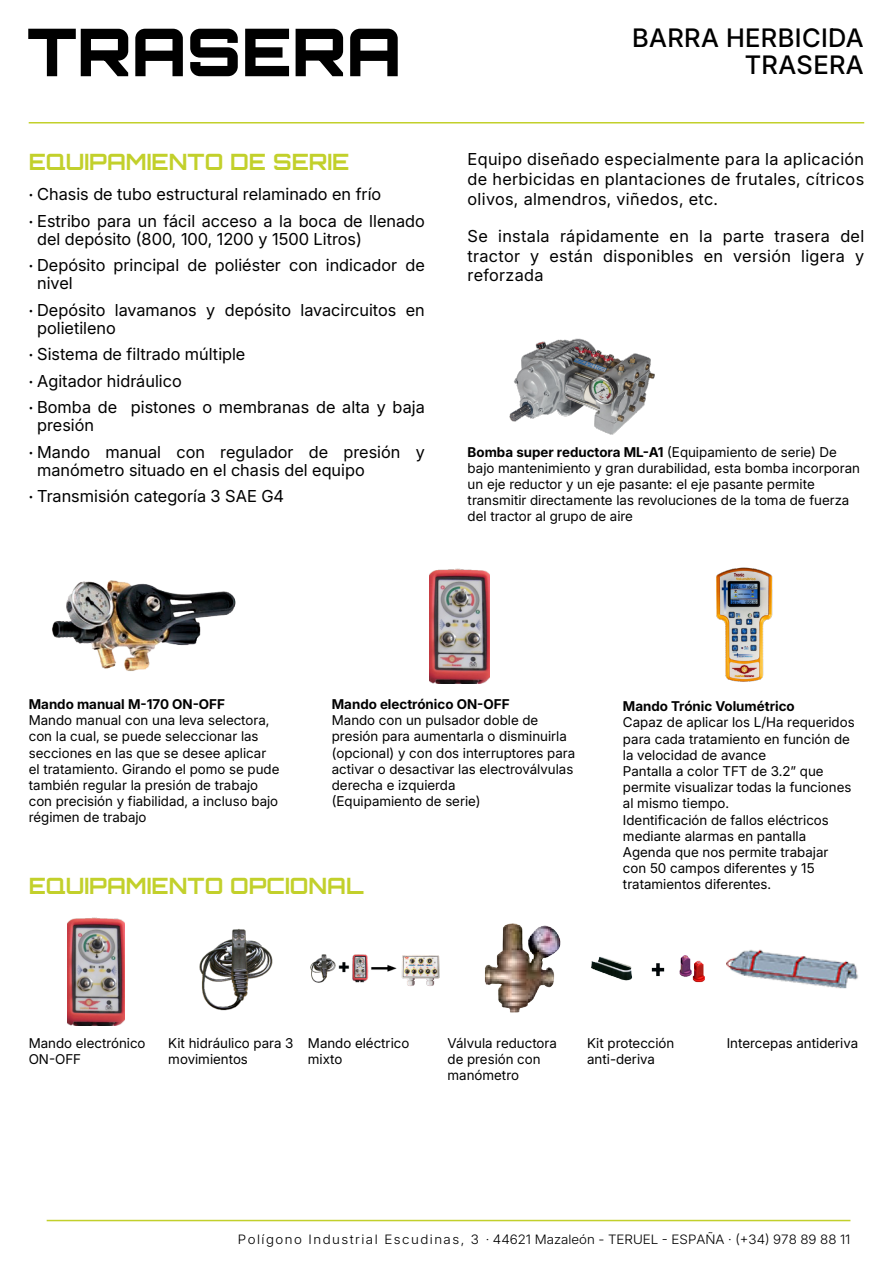
<style>
.page{position:relative;width:893px;height:1263px;background:#fff}
.page>*{position:absolute;margin:0;border:0;box-sizing:border-box;transform-origin:0 0}
.Titulo_secundario_pequeño_2{font:900 66px "Orbitron";color:#000}
.Subtitulo_secundario_2{font:500 25.5px "Inter 18 pt";letter-spacing:.015em;color:#000}
.Encabezado_opciones{font:700 22.5px "Orbitron";color:#c2d02b}
.Texto_contenido{font:16.5px/18px "Inter 18 pt";color:#000}
.Cuadro_Texto{font:13.5px/16.2px "Inter 18 pt";color:#000}
.Cuadro_Texto-2{font:700 13.5px "Inter 18 pt";color:#000}
.t1{font:300 12.9px "Inter 18 pt";color:#000;scale:1.04 1}
.s1{font-family:"Lato"}
.s2{font-weight:700}
</style>
<div class="page">
<hr style="left:29px;top:122px;width:835px;height:1px;background:#c2d02b">
<hr style="left:47px;top:1220px;width:803px;height:1px;background:#c2d02b">
<img style="left:68px;top:917px;width:56px;height:108px">
<img style="left:199px;top:929px;width:74px;height:82px">
<img style="left:310px;top:954px;width:130px;height:32px">
<img style="left:591px;top:955px;width:114px;height:28px">
<img style="left:485px;top:923px;width:76px;height:90px">
<img style="left:727px;top:949px;width:131px;height:40px">
<img style="left:52px;top:580px;width:184px;height:91px">
<img style="left:430px;top:568px;width:59px;height:115px">
<img style="left:716px;top:567px;width:57px;height:115px">
<img style="left:509px;top:338px;width:146px;height:97px">
<p class="Titulo_secundario_pequeño_2" style="left:27px;top:11px;width:376px">TRASERA</p>
<p class="Subtitulo_secundario_2" style="left:632px;top:19px;width:233px">BARRA HERBICIDA</p>
<p class="Subtitulo_secundario_2" style="left:745px;top:46px;width:121px">TRASERA</p>
<p class="Encabezado_opciones" style="left:29px;top:147px;width:322px">EQUIPAMIENTO DE SERIE</p>
<p class="Texto_contenido" style="left:468px;top:149px;width:398px;line-height:19.8px;text-align:justify">Equipo diseñado especialmente para la aplicación de herbicidas en plantaciones de frutales, cítricos olivos, almendros, viñedos, etc.</p>
<p class="Texto_contenido" style="left:468px;top:225px;width:398px;line-height:19.8px;text-align:justify">Se instala rápidamente en la parte trasera del tractor y están disponibles en versión ligera y reforzada</p>
<p class="Texto_contenido" style="left:29px;top:185px;width:354px"><span class="s1">·</span> Chasis de tubo estructural relaminado en frío</p>
<p class="Texto_contenido" style="left:37px;top:211px;width:389px;text-indent:-9px"><span class="s1">·</span> Estribo para un fácil acceso a la boca de llenado del depósito (800, 100, 1200 y 1500 Litros)</p>
<p class="Texto_contenido" style="left:37px;top:256px;width:389px;text-indent:-9px"><span class="s1">·</span> Depósito principal de poliéster con indicador de nivel</p>
<p class="Texto_contenido" style="left:37px;top:300px;width:389px;text-indent:-9px"><span class="s1">·</span> Depósito lavamanos y depósito lavacircuitos en polietileno</p>
<p class="Texto_contenido" style="left:29px;top:345px;width:218px"><span class="s1">·</span> Sistema de filtrado múltiple</p>
<p class="Texto_contenido" style="left:29px;top:371px;width:155px"><span class="s1">·</span> Agitador hidráulico</p>
<p class="Texto_contenido" style="left:37px;top:398px;width:389px;text-indent:-9px"><span class="s1">·</span> Bomba de pistones o membranas de alta y baja presión</p>
<p class="Texto_contenido" style="left:37px;top:442px;width:389px;text-indent:-9px"><span class="s1">·</span> Mando manual con regulador de presión y manómetro situado en el chasis del equipo</p>
<p class="Texto_contenido" style="left:29px;top:487px;width:257px"><span class="s1">·</span> Transmisión categoría 3 SAE G4</p>
<p class="Cuadro_Texto" style="left:468px;top:443px;width:394px"><span class="s2">Bomba super reductora ML-A1</span> (Equipamiento de serie) De bajo mantenimiento y gran durabilidad, esta bomba incorporan un eje reductor y un eje pasante: el eje pasante permite transmitir directamente las revoluciones de la toma de fuerza del tractor al grupo de aire</p>
<p class="Cuadro_Texto-2" style="left:29px;top:694px;width:198px">Mando manual M-170 ON-OFF</p>
<p class="Cuadro_Texto" style="left:29px;top:712px;width:252px">Mando manual con una leva selectora, con la cual, se puede seleccionar las secciones en las que se desee aplicar el tratamiento. Girando el pomo se pude también regular la presión de trabajo con precisión y fiabilidad, a incluso bajo régimen de trabajo</p>
<p class="Cuadro_Texto-2" style="left:332px;top:694px;width:179px">Mando electrónico ON-OFF</p>
<p class="Cuadro_Texto" style="left:332px;top:712px;width:245px">Mando con un pulsador doble de presión para aumentarla o disminuirla (opcional) y con dos interruptores para activar o desactivar las electroválvulas derecha e izquierda</p>
<p class="Cuadro_Texto" style="left:332px;top:793px;width:150px">(Equipamiento de serie)</p>
<p class="Encabezado_opciones" style="left:29px;top:872px;width:336px">EQUIPAMIENTO OPCIONAL</p>
<p class="Cuadro_Texto-2" style="left:623px;top:696px;width:173px">Mando Trónic Volumétrico</p>
<p class="Cuadro_Texto" style="left:623px;top:714px;width:233px">Capaz de aplicar los L/Ha requeridos para cada tratamiento en función de la velocidad de avance</p>
<p class="Cuadro_Texto" style="left:623px;top:763px;width:230px">Pantalla a color TFT de 3.2” que permite visualizar todas la funciones al mismo tiempo.</p>
<p class="Cuadro_Texto" style="left:623px;top:811px;width:207px">Identificación de fallos eléctricos mediante alarmas en pantalla</p>
<p class="Cuadro_Texto" style="left:623px;top:844px;width:207px">Agenda que nos permite trabajar con 50 campos diferentes y 15 tratamientos diferentes.</p>
<p class="Cuadro_Texto" style="left:29px;top:1034px;width:118px">Mando electrónico<br>ON-OFF</p>
<p class="Cuadro_Texto" style="left:168px;top:1034px;width:127px">Kit hidráulico para 3 movimientos</p>
<p class="Cuadro_Texto" style="left:308px;top:1034px;width:103px">Mando eléctrico mixto</p>
<p class="Cuadro_Texto" style="left:587px;top:1034px;width:89px">Kit protección</p>
<p class="Cuadro_Texto" style="left:448px;top:1034px;width:111px">Válvula reductora de presión con manómetro</p>
<p class="Cuadro_Texto" style="left:727px;top:1034px;width:133px">Intercepas antideriva</p>
<p class="Cuadro_Texto" style="left:587px;top:1050px;width:69px">anti-deriva</p>
<p class="t1" style="left:238px;top:1230px;width:590px">Polígono Industrial Escudinas, 3 · 44621 Mazaleón - TERUEL - ESPAÑA · (+34) 978 89 88 11</p>
</div>
